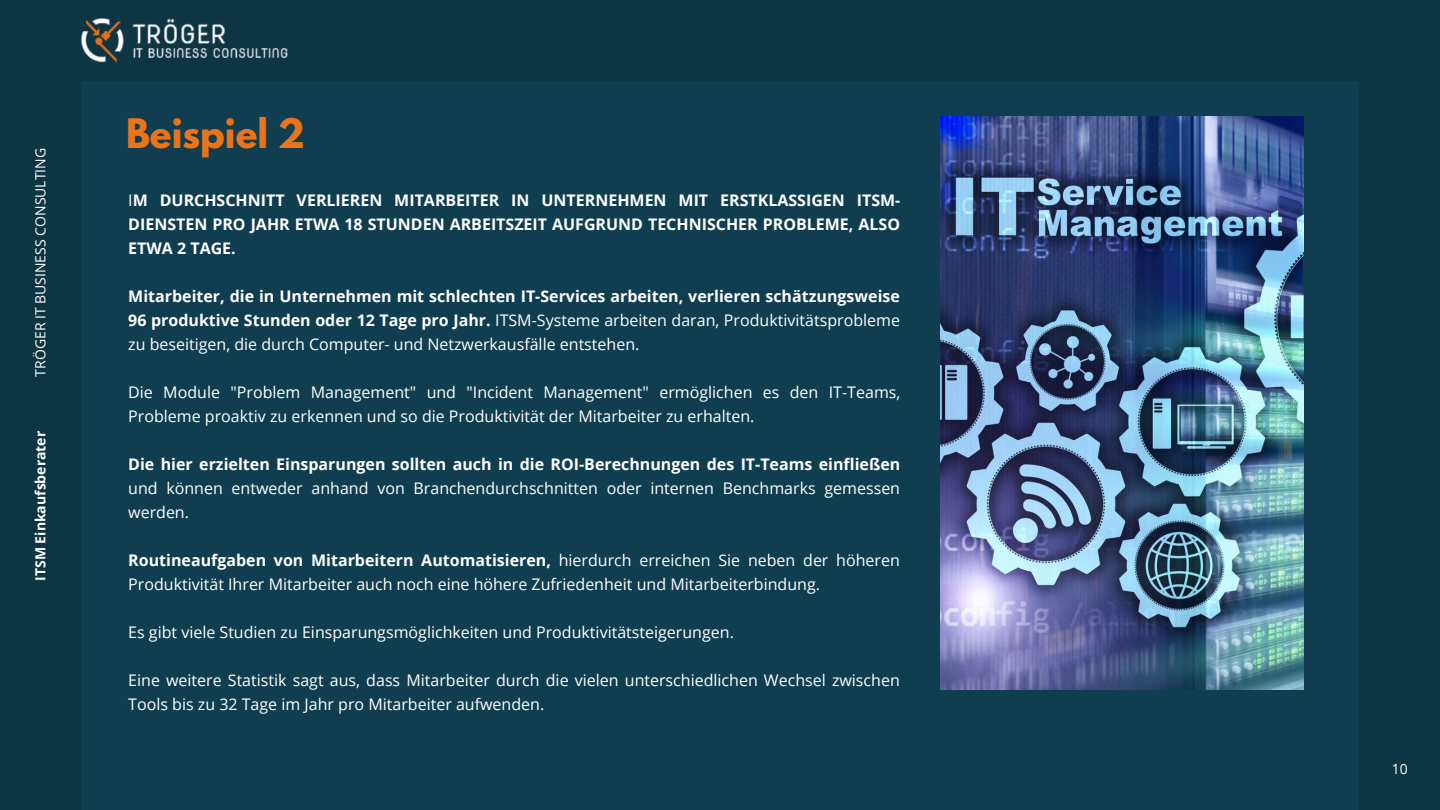
<style>
.page{position:relative;width:1440px;height:810px;background:#0e3544}
.page>*{position:absolute;margin:0;border:0;box-sizing:border-box;transform-origin:0 0}
.t1{font:700 36px "League Spartan";color:#eb741a}
.t2{font:16px/24px "Open Sans";color:#fff}
.t3{font:700 16px/24px "Open Sans";color:#fff;text-align:justify}
.t4{font:14px "Open Sans";color:#fff}
.t5{font:700 14px "Open Sans";color:#fff}
.s1{font-weight:400}
.s2{font-weight:700}
</style>
<div class="page">
<div style="left:81px;top:81px;width:1277px;height:729px;background:#103e50"></div>
<img style="left:941px;top:117px;width:363px;height:573px">
<img style="left:81px;top:19px;width:207px;height:43px">
<p class="t4" style="left:31px;top:377px;width:230px;rotate:-90deg">TRÖGER IT BUSINESS CONSULTING</p>
<p class="t5" style="left:30px;top:581px;width:151px;rotate:-90deg">ITSM Einkaufsberater</p>
<h1 class="t1" style="left:126px;top:105px;width:181px">Beispiel 2</h1>
<p class="t3" style="left:128px;top:187px;width:774px"><span class="s1">I</span>M DURCHSCHNITT VERLIEREN MITARBEITER IN UNTERNEHMEN MIT ERSTKLASSIGEN ITSM-DIENSTEN PRO JAHR ETWA 18 STUNDEN ARBEITSZEIT AUFGRUND TECHNISCHER PROBLEME, ALSO ETWA 2 TAGE.</p>
<p class="t3" style="left:128px;top:283px;width:773px">Mitarbeiter, die in Unternehmen mit schlechten IT-Services arbeiten, verlieren schätzungsweise 96 produktive Stunden oder 12 Tage pro Jahr. <span class="s1">ITSM-Systeme arbeiten daran, Produktivitätsprobleme zu beseitigen, die durch Computer- und Netzwerkausfälle entstehen.</span></p>
<p class="t2" style="left:128px;top:379px;width:774px">Die Module "Problem Management" und "Incident Management" ermöglichen es den IT-Teams,<br>Probleme proaktiv zu erkennen und so die Produktivität der Mitarbeiter zu erhalten.</p>
<p class="t3" style="left:128px;top:451px;width:774px">Die hier erzielten Einsparungen sollten auch in die ROI-Berechnungen des IT-Teams einfließen</p>
<p class="t2" style="left:128px;top:475px;width:773px">und können entweder anhand von Branchendurchschnitten oder internen Benchmarks gemessen werden.</p>
<p class="t2" style="left:128px;top:547px;width:773px"><span class="s2">Routineaufgaben von Mitarbeitern Automatisieren,</span> hierdurch erreichen Sie neben der höheren<br>Produktivität Ihrer Mitarbeiter auch noch eine höhere Zufriedenheit und Mitarbeiterbindung.</p>
<p class="t2" style="left:128px;top:619px;width:607px">Es gibt viele Studien zu Einsparungsmöglichkeiten und Produktivitätsteigerungen.</p>
<p class="t2" style="left:128px;top:667px;width:773px">Eine weitere Statistik sagt aus, dass Mitarbeiter durch die vielen unterschiedlichen Wechsel zwischen<br>Tools bis zu 32 Tage im Jahr pro Mitarbeiter aufwenden.</p>
<p class="t4" style="left:1392px;top:760px;width:18px">10</p>
</div>
